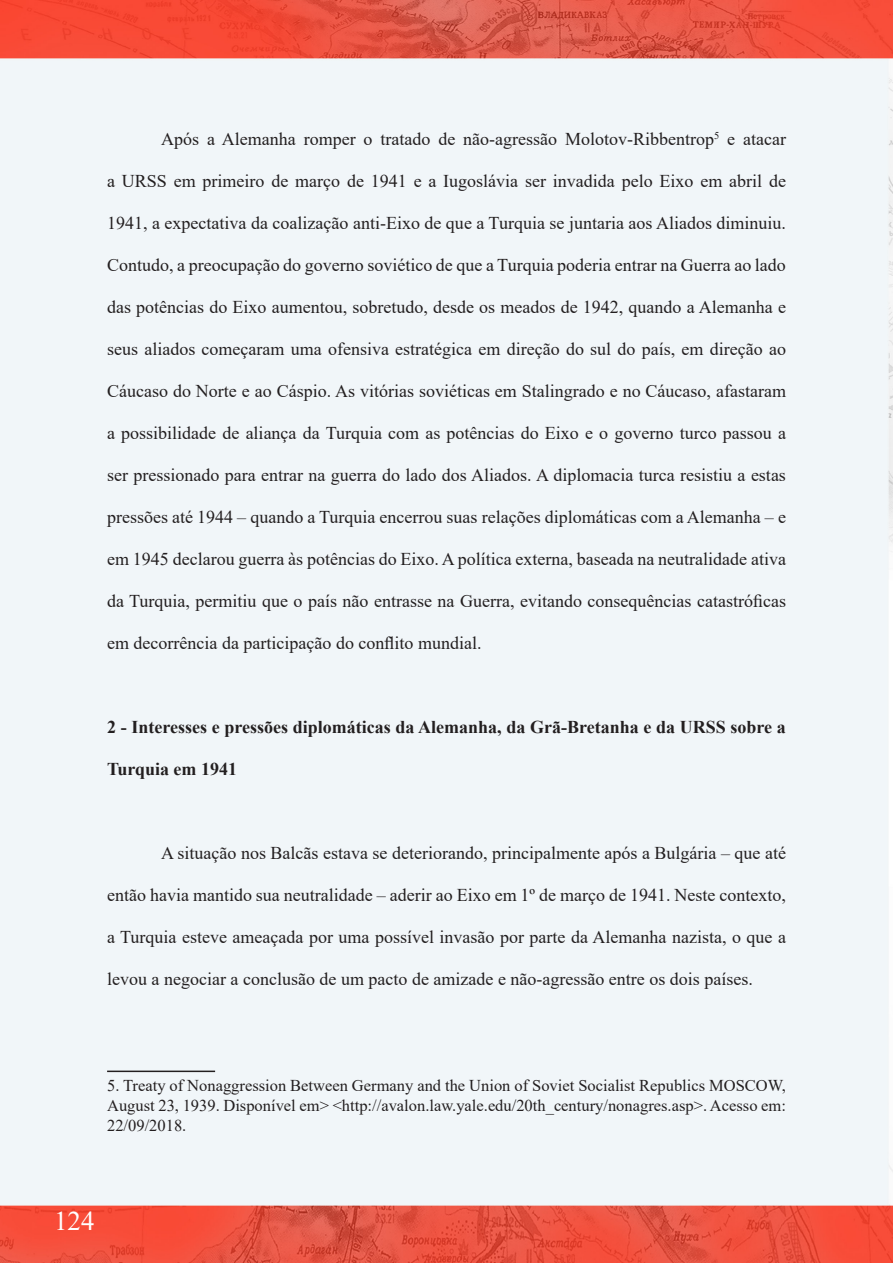
<style>
.page{position:relative;width:893px;height:1263px;background:#fff}
.page>*{position:absolute;margin:0;border:0;box-sizing:border-box;transform-origin:0 0}
.t1{font:27px "Times New Roman";color:#fff}
.t2{font:18px "Times New Roman";color:#231f20}
.t3{font:700 18px "Times New Roman";color:#231f20}
.t4{font:16.5px/19.8px "Times New Roman";color:#231f20;text-align:justify}
</style>
<div class="page">
<img style="left:0;top:0;width:893px;height:1263px">
<hr style="left:107px;top:1070px;width:108px;height:2px;background:#231f20">
<p class="t2" style="left:161px;top:126px;width:626px">Após a Alemanha romper o tratado de não-agressão Molotov-Ribbentrop<sup>5</sup> e atacar</p>
<p class="t2" style="left:107px;top:168px;width:680px">a URSS em primeiro de março de 1941 e a Iugoslávia ser invadida pelo Eixo em abril de</p>
<p class="t2" style="left:107px;top:210px;width:680px">1941, a expectativa da coalização anti-Eixo de que a Turquia se juntaria aos Aliados diminuiu.</p>
<p class="t2" style="left:107px;top:252px;width:680px">Contudo, a preocupação do governo soviético de que a Turquia poderia entrar na Guerra ao lado</p>
<p class="t2" style="left:107px;top:294px;width:680px">das potências do Eixo aumentou, sobretudo, desde os meados de 1942, quando a Alemanha e</p>
<p class="t2" style="left:107px;top:336px;width:680px">seus aliados começaram uma ofensiva estratégica em direção do sul do país, em direção ao</p>
<p class="t2" style="left:107px;top:378px;width:680px">Cáucaso do Norte e ao Cáspio. As vitórias soviéticas em Stalingrado e no Cáucaso, afastaram</p>
<p class="t2" style="left:107px;top:420px;width:680px">a possibilidade de aliança da Turquia com as potências do Eixo e o governo turco passou a</p>
<p class="t2" style="left:107px;top:462px;width:680px">ser pressionado para entrar na guerra do lado dos Aliados. A diplomacia turca resistiu a estas</p>
<p class="t2" style="left:107px;top:504px;width:680px">pressões até 1944 – quando a Turquia encerrou suas relações diplomáticas com a Alemanha – e</p>
<p class="t2" style="left:107px;top:546px;width:680px">em 1945 declarou guerra às potências do Eixo. A política externa, baseada na neutralidade ativa</p>
<p class="t2" style="left:107px;top:588px;width:680px">da Turquia, permitiu que o país não entrasse na Guerra, evitando consequências catastróficas</p>
<p class="t2" style="left:107px;top:630px;width:376px">em decorrência da participação do conflito mundial.</p>
<p class="t3" style="left:107px;top:714px;width:680px">2 - Interesses e pressões diplomáticas da Alemanha, da Grã-Bretanha e da URSS sobre a</p>
<p class="t3" style="left:107px;top:756px;width:132px">Turquia em 1941</p>
<p class="t2" style="left:161px;top:840px;width:626px">A situação nos Balcãs estava se deteriorando, principalmente após a Bulgária – que até</p>
<p class="t2" style="left:107px;top:882px;width:680px">então havia mantido sua neutralidade – aderir ao Eixo em 1º de março de 1941. Neste contexto,</p>
<p class="t2" style="left:107px;top:924px;width:680px">a Turquia esteve ameaçada por uma possível invasão por parte da Alemanha nazista, o que a</p>
<p class="t2" style="left:107px;top:966px;width:647px">levou a negociar a conclusão de um pacto de amizade e não-agressão entre os dois países.</p>
<p class="t4" style="left:107px;top:1075px;width:680px">5. Treaty of Nonaggression Between Germany and the Union of Soviet Socialist Republics MOSCOW, August 23, 1939. Disponível em&gt; &lt;http://avalon.law.yale.edu/20th_century/nonagres.asp&gt;. Acesso em:<br>22/09/2018.</p>
<h1 class="t1" style="left:54px;top:1202px;width:42px">124</h1>
</div>
